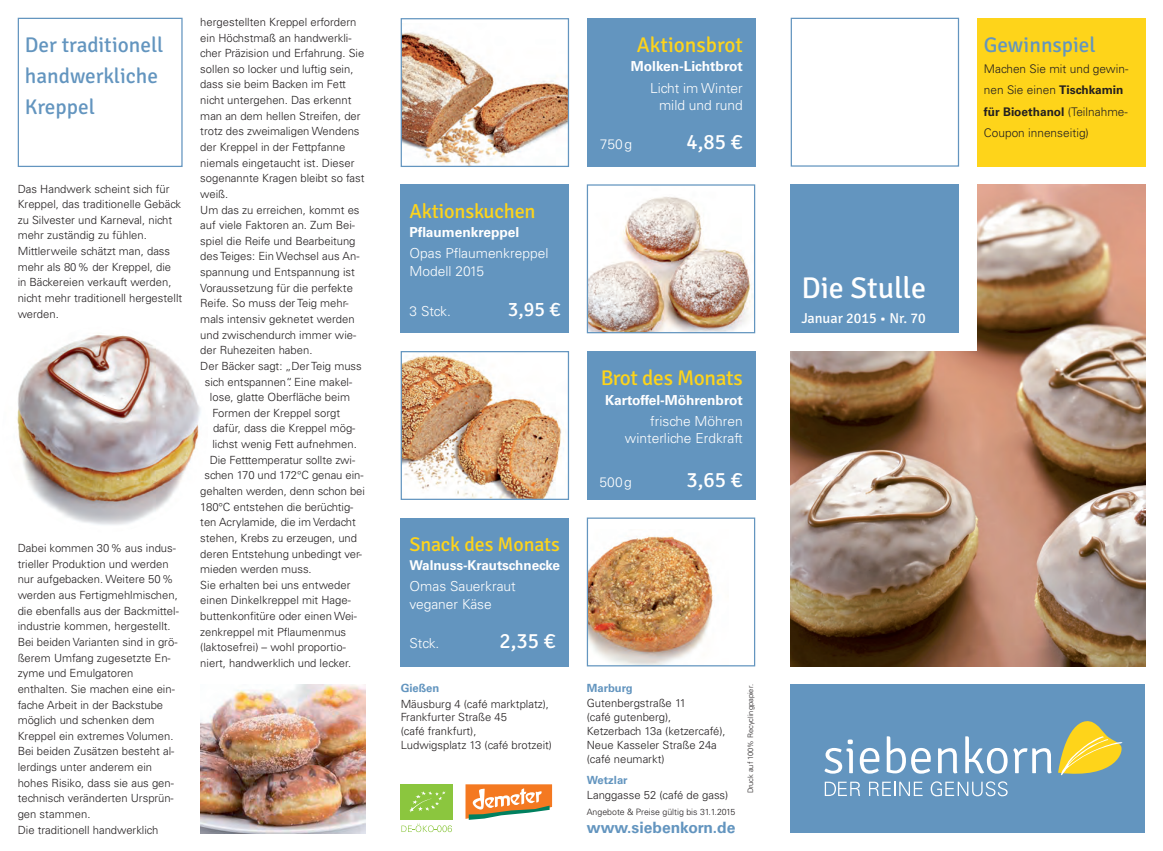
<style>
.page{position:relative;width:1163px;height:851px;background:#fff}
.page>*{position:absolute;margin:0;border:0;box-sizing:border-box;transform-origin:0 0}
.t1{font:30px "Signika";color:#fff}
.t2{font:21.25px/31.2px "Signika";color:#6395bf}
.t3{font:21.25px "Signika";letter-spacing:-.01em;color:#fed41a}
.t4{font:21.25px "Signika";color:#fff}
.t5{font:20.25px "Signika";letter-spacing:-.01em;color:#fed41a}
.t6{font:20px "Signika";color:#fff}
.t7{font:19.88px "Signika";letter-spacing:-.005em;color:#fed41a}
.t8{font:700 15.62px "Univers LT Std";color:#6395bf}
.t9{font:14.38px "Signika";color:#fff}
.t10{font:300 13.75px/17.5px "Univers LT Std";color:#fff;text-align:right}
.t11{font:700 13.75px "Univers LT Std";color:#fff}
.t12{font:700 13.5px "Univers LT Std";letter-spacing:-.005em;color:#fff}
.t13{font:300 11.88px/21.2px "Univers LT Std";color:#231f20}
.t14{font:300 11.25px/15.6px "Univers LT Std";color:#231f20}
.t15{font:700 11.25px "Univers LT Std";color:#6395bf}
.t16{font:300 8.75px "Univers LT Std";color:#231f20}
.t17{font:300 7.5px "Univers LT Std";color:#231f20}
.s1{font-weight:700}
</style>
<div class="page">
<img style="left:790px;top:184px;width:354px;height:482px">
<div style="left:788px;top:182px;width:188px;height:169px;background:#fff"></div>
<div style="left:790px;top:184px;width:168px;height:149px;background:#6395bf"></div>
<div style="left:790px;top:684px;width:354px;height:149px;background:#6395bf"></div>
<svg style="left:824px;top:739px;width:28px;height:34px"></svg>
<svg style="left:859px;top:748px;width:20px;height:25px"></svg>
<svg style="left:886px;top:736px;width:44px;height:37px"></svg>
<svg style="left:938px;top:748px;width:19px;height:25px"></svg>
<svg style="left:965px;top:736px;width:42px;height:37px"></svg>
<svg style="left:1013px;top:748px;width:38px;height:25px"></svg>
<svg style="left:824px;top:781px;width:36px;height:14px"></svg>
<svg style="left:869px;top:781px;width:53px;height:14px"></svg>
<svg style="left:930px;top:781px;width:77px;height:15px"></svg>
<svg style="left:1058px;top:721px;width:65px;height:55px"></svg>
<img style="left:402px;top:23px;width:165px;height:142px">
<div style="left:400px;top:18px;width:169px;height:149px;border:1px solid #6395bf"></div>
<div style="left:586px;top:18px;width:169px;height:149px;background:#6395bf"></div>
<div style="left:400px;top:184px;width:169px;height:149px;background:#6395bf"></div>
<img style="left:588px;top:186px;width:163px;height:145px">
<div style="left:586px;top:184px;width:169px;height:149px;border:1px solid #6395bf"></div>
<div style="left:586px;top:351px;width:169px;height:149px;background:#6395bf"></div>
<div style="left:400px;top:517px;width:169px;height:149px;background:#6395bf"></div>
<img style="left:588px;top:529px;width:125px;height:135px">
<div style="left:586px;top:517px;width:169px;height:149px;border:1px solid #6395bf"></div>
<svg style="left:401px;top:823px;width:51px;height:9px"></svg>
<div style="left:400px;top:784px;width:53px;height:35px;background:#8bc63e"></div>
<svg style="left:409px;top:791px;width:36px;height:21px"></svg>
<svg style="left:465px;top:784px;width:87px;height:35px"></svg>
<img style="left:402px;top:353px;width:162px;height:145px">
<div style="left:400px;top:351px;width:169px;height:149px;border:1px solid #6395bf"></div>
<div style="left:18px;top:18px;width:164px;height:149px;border:1px solid #6395bf"></div>
<img style="left:200px;top:684px;width:165px;height:149px">
<img style="left:2px;top:326px;width:206px;height:206px;border-radius:50%">
<div style="left:790px;top:18px;width:168px;height:149px;border:1px solid #6395bf"></div>
<div style="left:976px;top:18px;width:168px;height:149px;background:#fed41a"></div>
<p class="t14" style="left:200px;top:15px;width:158px">hergestellten Kreppel erfordern</p>
<p class="t14" style="left:200px;top:31px;width:153px">ein Höchst maß an handwerkli-</p>
<p class="t14" style="left:200px;top:46px;width:165px">cher Präzision und Erfahrung. Sie</p>
<p class="t14" style="left:200px;top:62px;width:155px">sollen so locker und luftig sein,</p>
<p class="t14" style="left:200px;top:78px;width:147px">dass sie beim Backen im Fett</p>
<p class="t14" style="left:200px;top:93px;width:153px">nicht untergehen. Das erkennt</p>
<p class="t14" style="left:200px;top:109px;width:162px">man an dem hellen Streifen, der</p>
<p class="t14" style="left:200px;top:124px;width:161px">trotz des zweimaligen Wendens</p>
<p class="t14" style="left:200px;top:140px;width:147px">der Kreppel in der Fettpfanne</p>
<p class="t14" style="left:200px;top:156px;width:156px">niemals eingetaucht ist. Dieser</p>
<p class="t14" style="left:200px;top:171px;width:166px">sogenannte Kragen bleibt so fast</p>
<p class="t14" style="left:200px;top:187px;width:29px">weiß.</p>
<p class="t14" style="left:200px;top:203px;width:161px">Um das zu erreichen, kommt es</p>
<p class="t14" style="left:200px;top:218px;width:156px">auf viele Faktoren an. Zum Bei-</p>
<p class="t14" style="left:200px;top:234px;width:157px">spiel die Reife und Bearbeitung</p>
<p class="t14" style="left:200px;top:249px;width:161px">des Teiges: Ein Wechsel aus An-</p>
<p class="t14" style="left:200px;top:265px;width:156px">spannung und Entspannung ist</p>
<p class="t14" style="left:200px;top:281px;width:154px">Voraussetzung für die perfekte</p>
<p class="t14" style="left:200px;top:296px;width:150px">Reife. So muss der Teig mehr-</p>
<p class="t14" style="left:200px;top:312px;width:156px">mals intensiv geknetet werden</p>
<p class="t14" style="left:200px;top:328px;width:157px">und zwischendurch immer wie-</p>
<p class="t14" style="left:200px;top:343px;width:114px">der Ruhezeiten haben.</p>
<p class="t14" style="left:200px;top:359px;width:163px">Der Bäcker sagt: „Der Teig muss</p>
<p class="t14" style="left:205px;top:374px;width:149px">sich entspannen“. Eine makel-</p>
<p class="t14" style="left:210px;top:390px;width:141px">lose, glatte Oberfläche beim</p>
<p class="t14" style="left:212px;top:406px;width:129px">Formen der Kreppel sorgt</p>
<p class="t14" style="left:213px;top:421px;width:144px">dafür, dass die Kreppel mög-</p>
<p class="t14" style="left:212px;top:437px;width:146px">lichst wenig Fett aufnehmen.</p>
<p class="t14" style="left:210px;top:453px;width:147px">Die Fetttemperatur sollte zwi-</p>
<p class="t14" style="left:204px;top:468px;width:160px">schen 170 und 172°C genau ein-</p>
<p class="t14" style="left:200px;top:484px;width:166px">gehalten werden, denn schon bei</p>
<p class="t14" style="left:200px;top:500px;width:154px">180°C entstehen die berüchtig-</p>
<p class="t14" style="left:200px;top:515px;width:157px">ten Acrylamide, die im Verdacht</p>
<p class="t14" style="left:200px;top:531px;width:158px">stehen, Krebs zu erzeugen, und</p>
<p class="t14" style="left:200px;top:546px;width:163px">deren Entstehung unbedingt ver-</p>
<p class="t14" style="left:200px;top:562px;width:113px">mieden werden muss.</p>
<p class="t14" style="left:200px;top:578px;width:152px">Sie erhalten bei uns entweder</p>
<p class="t14" style="left:200px;top:593px;width:152px">einen Dinkelkreppel mit Hage-</p>
<p class="t14" style="left:200px;top:609px;width:158px">buttenkonfitüre oder einen Wei-</p>
<p class="t14" style="left:200px;top:625px;width:147px">zenkreppel mit Pflaumenmus</p>
<p class="t14" style="left:200px;top:640px;width:147px">(laktosefrei) – wohl proportio-</p>
<p class="t14" style="left:200px;top:656px;width:152px">niert, handwerklich und lecker.</p>
<h2 class="t2" style="left:25px;top:29px;width:140px">Der traditionell handwerkliche<br>Kreppel</h2>
<h2 class="t2" style="left:983px;top:29px;width:113px">Gewinnspiel</h2>
<h2 class="t3" style="left:636px;top:33px;width:108px">Aktionsbrot</h2>
<p class="t11" style="left:630px;top:61px;width:113px">Molken-Lichtbrot</p>
<p class="t10" style="left:650px;top:80px;width:94px">Licht im Winter mild und rund</p>
<p class="t13" style="left:983px;top:59px;width:146px">Machen Sie mit und gewin&shy;nen Sie einen <span class="s1">Tisch kamin für Bioethanol</span> (Teilnahme-<br>Coupon innenseitig)</p>
<p class="t10" style="left:599px;top:136px;width:34px">750 g</p>
<h2 class="t4" style="left:686px;top:130px;width:58px">4,85 €</h2>
<p class="t14" style="left:18px;top:182px;width:166px">Das Handwerk scheint sich für<br>Kreppel, das traditionelle Gebäck zu Silvester und Karneval, nicht mehr zuständig zu fühlen.<br>Mittlerweile schätzt man, dass mehr als 80 % der Kreppel, die in Bäckereien verkauft werden, nicht mehr traditionell hergestellt werden.</p>
<h3 class="t5" style="left:409px;top:199px;width:128px">Aktionskuchen</h3>
<p class="t11" style="left:409px;top:227px;width:111px">Pflaumenkreppel</p>
<p class="t10" style="left:409px;top:246px;width:140px;text-align:left">Opas Pflaumenkreppel<br>Modell 2015</p>
<p class="t10" style="left:409px;top:303px;width:43px">3 Stck.</p>
<h3 class="t6" style="left:508px;top:298px;width:54px">3,95 €</h3>
<h1 class="t1" style="left:801px;top:270px;width:126px">Die Stulle</h1>
<p class="t9" style="left:801px;top:309px;width:126px">Januar 2015 • Nr. 70</p>
<h2 class="t3" style="left:600px;top:366px;width:143px">Brot des Monats</h2>
<p class="t11" style="left:605px;top:394px;width:139px">Kartoffel-Möhrenbrot</p>
<p class="t10" style="left:625px;top:413px;width:119px">frische Möhren winterliche Erdkraft</p>
<p class="t10" style="left:599px;top:474px;width:34px">500 g</p>
<h2 class="t4" style="left:686px;top:468px;width:58px">3,65 €</h2>
<h3 class="t7" style="left:409px;top:532px;width:152px">Snack des Monats</h3>
<p class="t12" style="left:409px;top:560px;width:152px">Walnuss-Krautschnecke</p>
<p class="t10" style="left:409px;top:578px;width:108px;text-align:left">Omas Sauerkraut veganer Käse</p>
<p class="t10" style="left:409px;top:635px;width:31px">Stck.</p>
<h2 class="t4" style="left:499px;top:628px;width:58px">2,35 €</h2>
<p class="t14" style="left:18px;top:541px;width:162px">Dabei kommen 30 % aus indus&shy;trieller Produktion und werden nur aufgebacken. Weitere 50 % werden aus Fertigmehlmischen, die ebenfalls aus der Backmittel&shy;industrie kommen, hergestellt.<br>Bei beiden Varianten sind in grö&shy;ßerem Umfang zugesetzte En&shy;zyme und Emulgatoren enthalten. Sie machen eine ein&shy;fache Arbeit in der Backstube möglich und schenken dem<br>Kreppel ein extremes Volumen.<br>Bei beiden Zusätzen besteht al&shy;lerdings unter anderem ein hohes Risiko, dass sie aus gen&shy;technisch veränderten Ursprün&shy;gen stammen.<br>Die traditionell handwerklich</p>
<p class="t15" style="left:400px;top:684px;width:40px">Gießen</p>
<p class="t14" style="left:400px;top:697px;width:153px;line-height:13.8px">Mäusburg 4 (café marktplatz),<br>Frankfurter Straße 45<br>(café frankfurt),<br>Ludwigsplatz 13 (café brotzeit)</p>
<p class="t15" style="left:586px;top:684px;width:47px">Marburg</p>
<p class="t14" style="left:586px;top:697px;width:140px;line-height:13.8px">Gutenbergstraße 11<br>(café gutenberg),<br>Ketzerbach 13a (ketzercafé),<br>Neue Kasseler Straße 24a (café neumarkt)</p>
<p class="t15" style="left:586px;top:775px;width:42px">Wetzlar</p>
<p class="t14" style="left:586px;top:787px;width:143px">Langgasse 52 (café de gass)</p>
<p class="t16" style="left:586px;top:808px;width:150px">Angebote &amp; Preise gültig bis 31.1.2015</p>
<h3 class="t8" style="left:586px;top:821px;width:150px">www.siebenkorn.de</h3>
<p class="t17" style="left:747px;top:793px;width:111px;rotate:-90deg">Druck auf 100% Recyclingpapier.</p>
</div>
